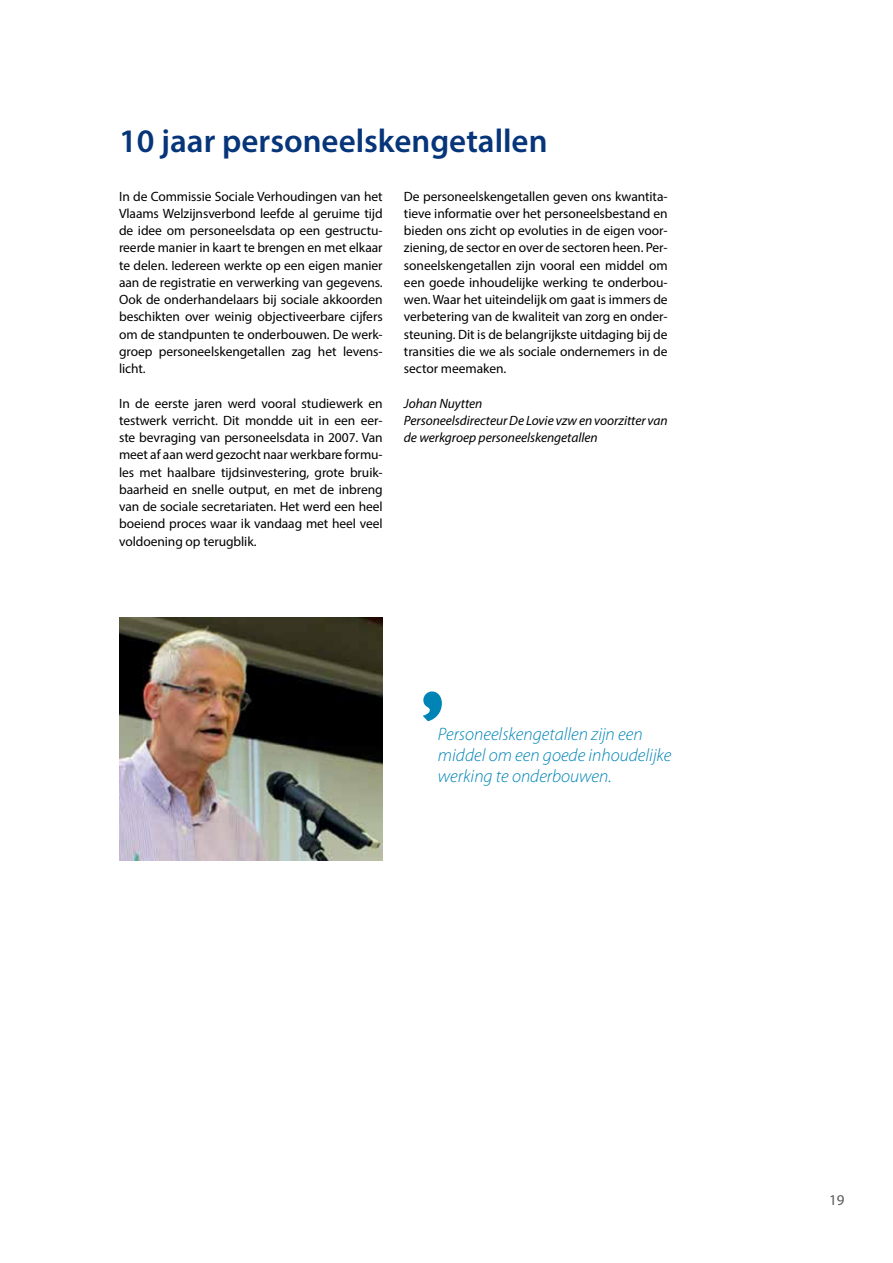
<style>
.page{position:relative;width:893px;height:1263px;background:#fff}
.page>*{position:absolute;margin:0;border:0;box-sizing:border-box;transform-origin:0 0}
.t1{font:600 33px "Myriad Pro";color:#06357a}
.t2{font:italic 300 18px/21px "Myriad Pro";color:#0084b6}
.t3{font:15px "Myriad Pro";color:#58595b}
.t4{font:13.5px/17.2px "Myriad Pro";letter-spacing:-.005em;color:#000;text-align:justify}
.t5{font:italic 13.5px/17.2px "Myriad Pro";letter-spacing:-.005em;color:#000}
</style>
<div class="page">
<svg style="left:423px;top:691px;width:19px;height:30px"></svg>
<img style="left:119px;top:617px;width:264px;height:243px">
<h1 class="t1" style="left:119px;top:120px;width:430px">10 jaar personeelskengetallen</h1>
<p class="t4" style="left:119px;top:187px;width:265px">In de Commissie Sociale Verhoudingen van het Vlaams Welzijnsverbond leefde al geruime tijd de idee om personeelsdata op een gestructu&shy;reerde manier in kaart te brengen en met elkaar te delen. Iedereen werkte op een eigen manier aan de registratie en verwerking van gegevens.<br>Ook de onderhandelaars bij sociale akkoorden beschikten over weinig objectiveerbare cijfers om de standpunten te onderbouwen. De werk&shy;groep personeelskengetallen zag het levens&shy;licht.</p>
<p class="t4" style="left:119px;top:394px;width:265px">In de eerste jaren werd vooral studiewerk en testwerk verricht. Dit mondde uit in een eer&shy;ste bevraging van personeelsdata in 2007. Van meet af aan werd gezocht naar werkbare formu&shy;les met haalbare tijdsinvestering, grote bruik&shy;baarheid en snelle output, en met de inbreng van de sociale secretariaten. Het werd een heel boeiend proces waar ik vandaag met heel veel voldoening op terugblik.</p>
<p class="t4" style="left:404px;top:187px;width:265px">De personeelskengetallen geven ons kwantita&shy;tieve informatie over het personeelsbestand en bieden ons zicht op evoluties in de eigen voor&shy;ziening, de sector en over de sectoren heen. Per&shy;soneelskengetallen zijn vooral een middel om een goede inhoudelijke werking te onderbou&shy;wen. Waar het uiteindelijk om gaat is immers de verbetering van de kwaliteit van zorg en onder&shy;steuning. Dit is de belangrijkste uitdaging bij de transities die we als sociale ondernemers in de sector meemaken.</p>
<p class="t5" style="left:404px;top:394px;width:265px">Johan Nuytten<br>Personeelsdirecteur De Lovie vzw en voorzitter van de werkgroep personeelskengetallen</p>
<h2 class="t2" style="left:438px;top:723px;width:235px">Personeelskengetallen zijn een middel om een goede inhoudelijke werking te onderbouwen.</h2>
<p class="t3" style="left:829px;top:1190px;width:17px">19</p>
</div>
